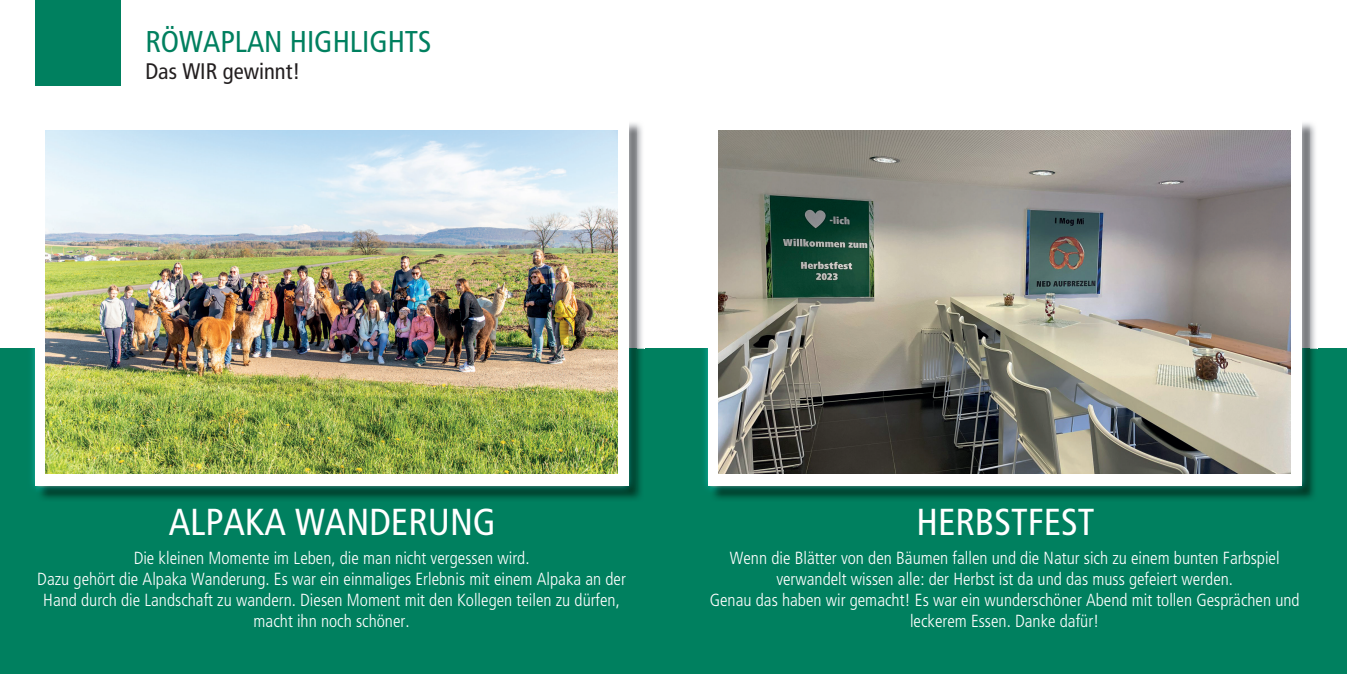
<style>
.page{position:relative;width:1347px;height:674px;background:#fff}
.page>*{position:absolute;margin:0;border:0;box-sizing:border-box;transform-origin:0 0}
.t1{font:condensed 37.5px "Frutiger LT";color:#fff}
.t2{font:condensed 30px "Frutiger LT";color:#00805f}
.t3{font:condensed 22.5px "Frutiger LT";color:#231f20}
.t4{font:300 condensed 17.5px/21px "Frutiger";color:#fff;text-align:center}
</style>
<div class="page">
<div style="left:0;top:348px;width:1346px;height:325px;background:#00805f"></div>
<img style="left:636px;top:123px;width:6px;height:225px">
<img style="left:41px;top:348px;width:603px;height:151px">
<img style="left:31px;top:348px;width:6px;height:142px">
<img style="left:37px;top:123px;width:599px;height:370px">
<div style="left:35px;top:119px;width:593px;height:366px;background:#fff"></div>
<img style="left:45px;top:130px;width:572px;height:343px">
<div style="left:35px;top:0;width:85px;height:85px;background:#00805f"></div>
<img style="left:1309px;top:123px;width:6px;height:225px">
<img style="left:714px;top:348px;width:603px;height:151px">
<img style="left:704px;top:348px;width:6px;height:141px">
<img style="left:710px;top:123px;width:599px;height:370px">
<div style="left:708px;top:119px;width:593px;height:366px;background:#fff"></div>
<img style="left:718px;top:130px;width:572px;height:343px">
<h2 class="t2" style="left:145px;top:24px;width:288px">RÖWAPLAN HIGHLIGHTS</h2>
<p class="t3" style="left:145px;top:58px;width:156px">Das WIR gewinnt!</p>
<h1 class="t1" style="left:169px;top:499px;width:329px">ALPAKA WANDERUNG</h1>
<p class="t4" style="left:37px;top:547px;width:590px">Die kleinen Momente im Leben, die man nicht vergessen wird.<br>Dazu gehört die Alpaka Wanderung. Es war ein einmaliges Erlebnis mit einem Alpaka an der Hand durch die Landschaft zu wandern. Diesen Moment mit den Kollegen teilen zu dürfen, macht ihn noch schöner.</p>
<h1 class="t1" style="left:916px;top:499px;width:179px">HERBSTFEST</h1>
<p class="t4" style="left:709px;top:547px;width:591px">Wenn die Blätter von den Bäumen fallen und die Natur sich zu einem bunten Farbspiel verwandelt wissen alle: der Herbst ist da und das muss gefeiert werden.<br>Genau das haben wir gemacht! Es war ein wunderschöner Abend mit tollen Gesprächen und leckerem Essen. Danke dafür!</p>
</div>
